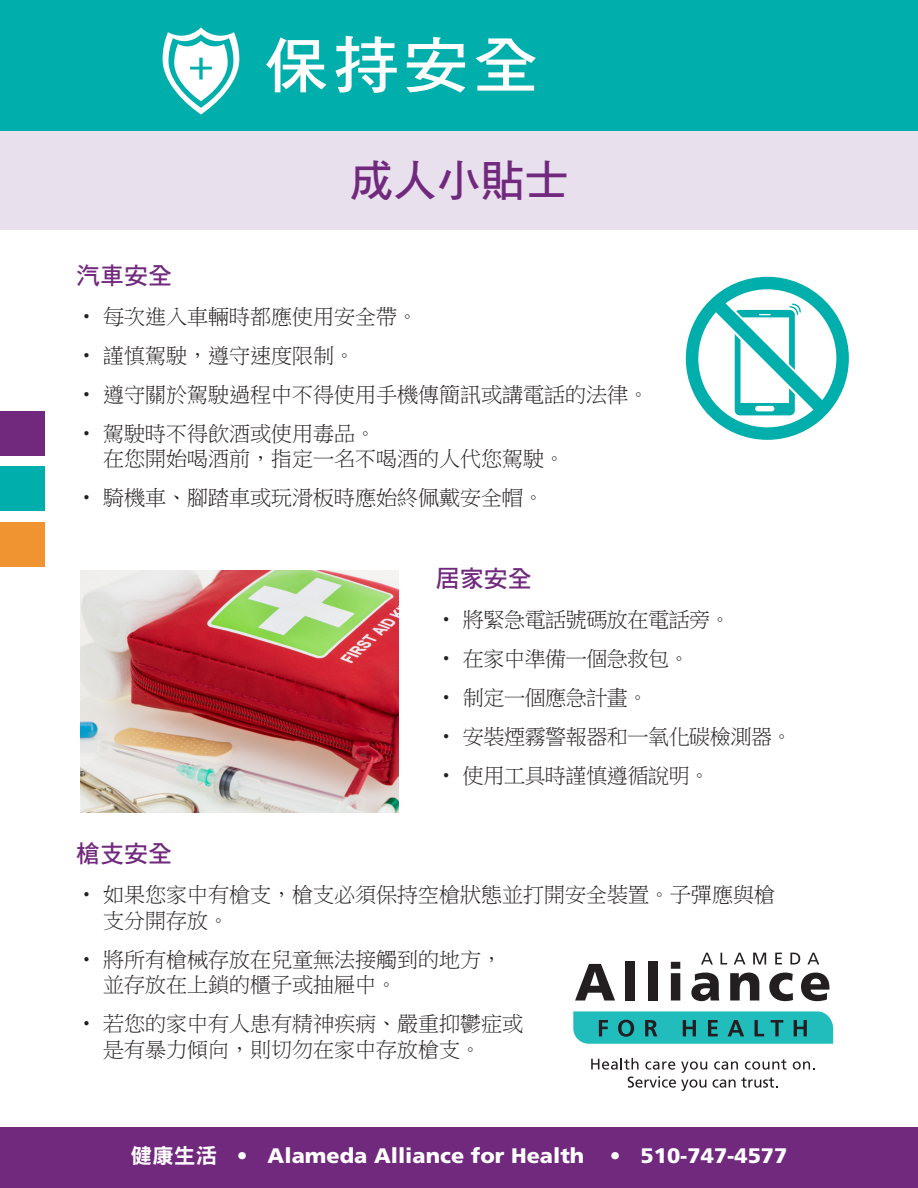
<style>
.page{position:relative;width:918px;height:1188px;background:#fff}
.page>*{position:absolute;margin:0;border:0;box-sizing:border-box;transform-origin:0 0}
.t1{font:61.65px "DF Hei Std W7";color:#fff;scale:1.06 1}
.t2{font:43.8px "DF Hei Std W7";color:#71297e}
.t3{font:24px "DF Hei Std W7";color:#71297e}
.t4{font:21px/25.5px "P Ming Li U";color:#231f20}
.t5{font:21px "P Ming Li U";letter-spacing:-.02em;color:#231f20}
.t6{font:900 21px "Frutiger";color:#fff}
.s1{font-family:"DF Hei Std W9";font-weight:400}
</style>
<div class="page">
<div style="left:0;top:130px;width:918px;height:100px;background:#e8e1ed"></div>
<div style="left:0;top:0;width:918px;height:130px;background:#00afac"></div>
<div style="left:0;top:411px;width:44px;height:44px;background:#71297e"></div>
<div style="left:0;top:466px;width:44px;height:45px;background:#00afac"></div>
<div style="left:0;top:522px;width:44px;height:44px;background:#f09432"></div>
<div style="left:0;top:1128px;width:918px;height:60px;background:#71297e"></div>
<svg style="left:575px;top:964px;width:40px;height:37px"></svg>
<div style="left:625px;top:961px;width:9px;height:40px;background:#231f20"></div>
<div style="left:648px;top:961px;width:9px;height:40px;background:#231f20"></div>
<svg style="left:671px;top:962px;width:9px;height:39px"></svg>
<svg style="left:691px;top:973px;width:28px;height:28px"></svg>
<svg style="left:730px;top:973px;width:29px;height:28px"></svg>
<svg style="left:769px;top:973px;width:24px;height:28px"></svg>
<svg style="left:801px;top:973px;width:28px;height:28px"></svg>
<svg style="left:573px;top:1011px;width:260px;height:33px;background:#29adad"></svg>
<svg style="left:701px;top:953px;width:12px;height:11px"></svg>
<svg style="left:721px;top:953px;width:6px;height:11px"></svg>
<svg style="left:734px;top:953px;width:12px;height:11px"></svg>
<svg style="left:753px;top:953px;width:13px;height:11px"></svg>
<svg style="left:775px;top:953px;width:7px;height:11px"></svg>
<svg style="left:790px;top:953px;width:10px;height:11px"></svg>
<svg style="left:807px;top:953px;width:12px;height:11px"></svg>
<svg style="left:714px;top:1061px;width:24px;height:9px"></svg>
<svg style="left:745px;top:1059px;width:42px;height:11px"></svg>
<svg style="left:793px;top:1061px;width:22px;height:9px"></svg>
<svg style="left:591px;top:1058px;width:116px;height:33px"></svg>
<svg style="left:713px;top:1077px;width:65px;height:11px"></svg>
<img style="left:80px;top:571px;width:318px;height:242px">
<svg style="left:163px;top:27px;width:76px;height:87px"></svg>
<svg style="left:686px;top:277px;width:163px;height:163px"></svg>
<h1 class="t1" style="left:264px;top:31px;width:261px">保持安全</h1>
<h2 class="t2" style="left:349px;top:157px;width:221px">成人小貼士</h2>
<p class="t3" style="left:76px;top:262px;width:97px">汽車安全</p>
<p class="t4" style="left:76px;top:304px;width:344px">• 每次進入車輛時都應使用安全帶。</p>
<p class="t4" style="left:76px;top:343px;width:281px">• 謹慎駕駛，遵守速度限制。</p>
<p class="t4" style="left:76px;top:382px;width:575px">• 遵守關於駕駛過程中不得使用手機傳簡訊或講電話的法律。</p>
<p class="t4" style="left:103px;top:421px;width:463px;text-indent:-27px">• 駕駛時不得飲酒或使用毒品。<br>在您開始喝酒前，指定一名不喝酒的人代您駕駛。</p>
<p class="t4" style="left:76px;top:485px;width:470px">• 騎機車、腳踏車或玩滑板時應始終佩戴安全帽。</p>
<p class="t3" style="left:436px;top:565px;width:97px">居家安全</p>
<p class="t5" style="left:436px;top:609px;width:296px">• 將緊急電話號碼放在電話旁。</p>
<p class="t5" style="left:436px;top:648px;width:255px">• 在家中準備一個急救包。</p>
<p class="t5" style="left:436px;top:687px;width:214px">• 制定一個應急計畫。</p>
<p class="t5" style="left:436px;top:726px;width:358px">• 安裝煙霧警報器和一氧化碳檢測器。</p>
<p class="t5" style="left:436px;top:765px;width:276px">• 使用工具時謹慎遵循說明。</p>
<p class="t3" style="left:76px;top:841px;width:97px">槍支安全</p>
<p class="t4" style="left:103px;top:882px;width:673px;text-indent:-27px">• 如果您家中有槍支，槍支必須保持空槍狀態並打開安全裝置。子彈應與槍支分開存放。</p>
<p class="t4" style="left:103px;top:947px;width:400px;text-indent:-27px">• 將所有槍械存放在兒童無法接觸到的地方，並存放在上鎖的櫃子或抽屜中。</p>
<p class="t4" style="left:103px;top:1011px;width:421px;text-indent:-27px">• 若您的家中有人患有精神疾病、嚴重抑鬱症或是有暴力傾向，則切勿在家中存放槍支。</p>
<p class="t6" style="left:131px;top:1143px;width:658px"><span class="s1">健康生活</span> • Alameda Alliance for Health • 510-747-4577</p>
</div>
